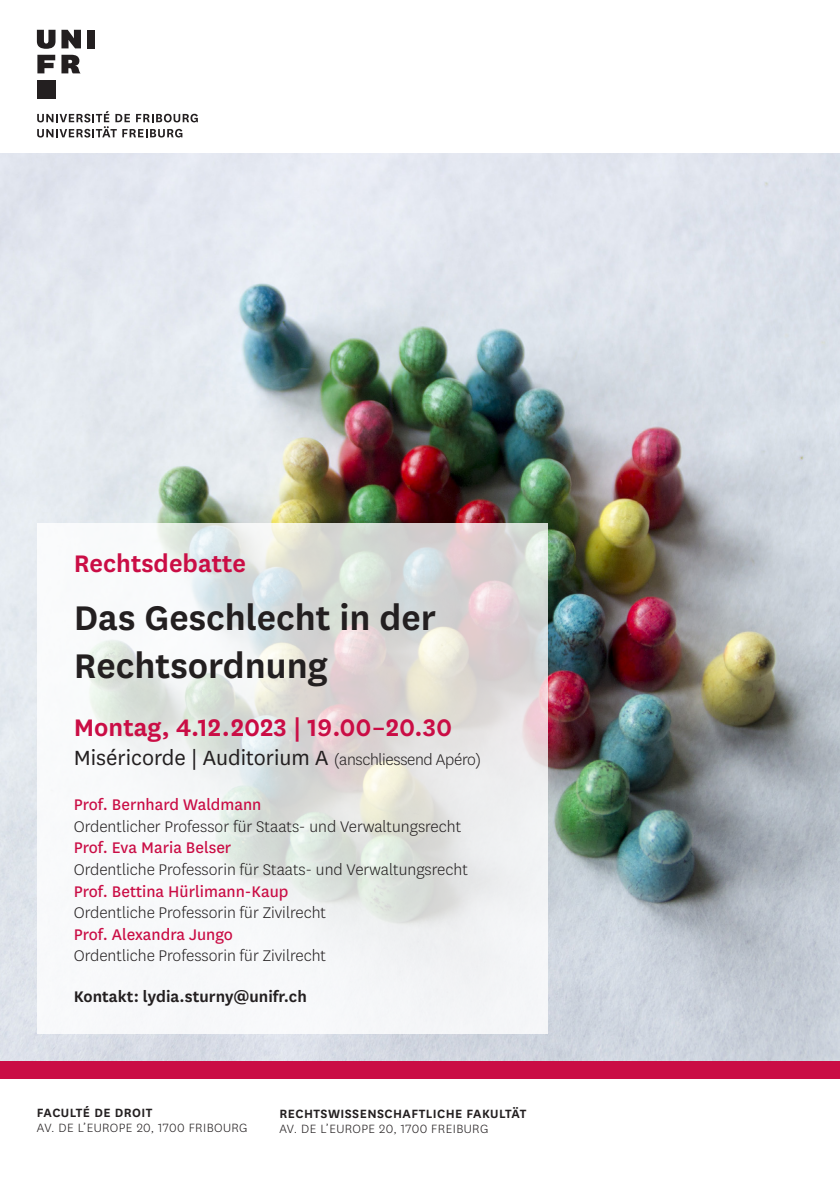
<style>
.page{position:relative;width:840px;height:1191px;background:#fff}
.page>*{position:absolute;margin:0;border:0;box-sizing:border-box;transform-origin:0 0}
.t1{font:600 40px/48px "National Uni Fr";color:#231f20}
.t2{font:600 28px "National Uni Fr";color:#ca0d45}
.t3{font:24px "National Uni Fr";color:#231f20}
.t4{font:300 18px "National Uni Fr";color:#231f20}
.t5{font:18px "National Uni Fr";color:#ca0d45}
.t6{font:600 18px "National Uni Fr";color:#231f20}
.t7{font:300 14px "National Uni Fr";letter-spacing:.03em;color:#231f20}
.t8{font:600 14px "National Uni Fr";letter-spacing:.03em;color:#231f20}
.s1{font-weight:300;font-size:18px}
</style>
<div class="page">
<img style="left:0;top:153px;width:839px;height:909px">
<div style="left:0;top:1062px;width:839px;height:17px;background:#ca0d45"></div>
<svg style="left:37px;top:523px;width:510px;height:510px"></svg>
<svg style="left:37px;top:111px;width:161px;height:26px"></svg>
<svg style="left:37px;top:30px;width:18px;height:19px"></svg>
<svg style="left:61px;top:30px;width:20px;height:18px"></svg>
<div style="left:87px;top:30px;width:7px;height:18px;background:#231f20"></div>
<svg style="left:37px;top:55px;width:18px;height:18px"></svg>
<div style="left:37px;top:80px;width:18px;height:18px;background:#231f20"></div>
<svg style="left:61px;top:55px;width:19px;height:18px"></svg>
<h2 class="t2" style="left:74px;top:544px;width:174px">Rechtsdebatte</h2>
<h1 class="t1" style="left:74px;top:591px;width:364px">Das Geschlecht in der<br>Rechtsordnung</h1>
<h2 class="t2" style="left:74px;top:708px;width:379px">Montag, 4.12.2023 | 19.00–20.30</h2>
<h3 class="t3" style="left:74px;top:741px;width:409px">Miséricorde | Auditorium A <span class="s1">(anschliessend Apéro)</span></h3>
<p class="t5" style="left:74px;top:792px;width:189px">Prof. Bernhard Waldmann</p>
<p class="t4" style="left:74px;top:815px;width:389px">Ordentlicher Professor für Staats- und Verwaltungsrecht</p>
<p class="t5" style="left:74px;top:836px;width:159px">Prof. Eva Maria Belser</p>
<p class="t4" style="left:74px;top:858px;width:395px">Ordentliche Professorin für Staats- und Verwaltungsrecht</p>
<p class="t5" style="left:74px;top:879px;width:216px">Prof. Bettina Hürlimann-Kaup</p>
<p class="t4" style="left:74px;top:901px;width:254px">Ordentliche Professorin für Zivilrecht</p>
<p class="t5" style="left:74px;top:922px;width:160px">Prof. Alexandra Jungo</p>
<p class="t4" style="left:74px;top:944px;width:254px">Ordentliche Professorin für Zivilrecht</p>
<p class="t6" style="left:74px;top:983px;width:234px">Kontakt: lydia.sturny@unifr.ch</p>
<p class="t8" style="left:37px;top:1103px;width:117px">FACULTÉ DE DROIT</p>
<p class="t7" style="left:37px;top:1119px;width:212px">AV. DE L’EUROPE 20, 1700 FRIBOURG</p>
<p class="t8" style="left:279px;top:1103px;width:248px">RECHTSWISSENSCHAFTLICHE FAKULTÄT</p>
<p class="t7" style="left:279px;top:1119px;width:210px">AV. DE L’EUROPE 20, 1700 FREIBURG</p>
</div>
